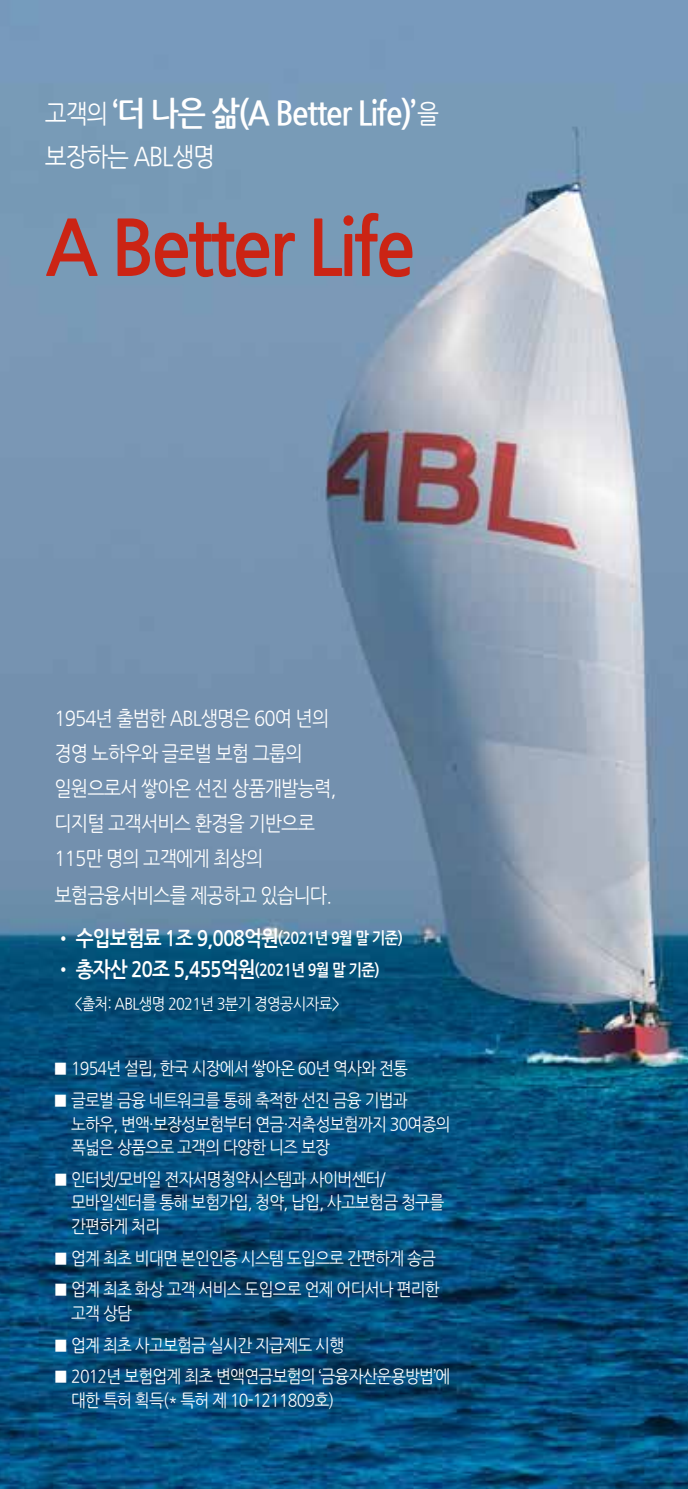
<style>
.page{position:relative;width:688px;height:1489px;background:#fff}
.page>*{position:absolute;margin:0;border:0;box-sizing:border-box;transform-origin:0 0}
.t1{font:700 33.5px "Nanum Gothic";letter-spacing:-.05em;color:#fff;scale:.9 1}
.t2{font:26px "Nanum Gothic";letter-spacing:-.05em;color:#fff;scale:.9 1}
.t3{font:21.25px "Nanum Gothic OTF Bold";letter-spacing:-.05em;color:#fff;scale:.9 1}
.t4{font:20.5px/35.5px "Nanum Gothic OTF";letter-spacing:-.05em;color:#fff;scale:.9 1}
.t5{font:17.5px/23.5px "Nanum Gothic OTF";letter-spacing:-.05em;color:#fff;scale:.9 1}
.t6{font:16px "Nanum Gothic OTF";letter-spacing:-.05em;color:#fff;scale:.9 1}
.s1{font-weight:400;font-size:26px}
.s2{font-size:16px}
</style>
<div class="page">
<img style="left:0;top:0;width:687px;height:1488px">
<svg style="left:46px;top:213px;width:366px;height:64px;background:#94717d"></svg>
<h1 class="t1" style="left:45px;top:97px;width:439px"><span class="s1">고객의</span> ‘더 나은 삶(A Better Life)’<span class="s1">을</span></h1>
<h2 class="t2" style="left:45px;top:144px;width:190px">보장하는 ABL생명</h2>
<p class="t4" style="left:54px;top:699px;width:314px">1954년 출범한 ABL생명은 60여 년의 경영 노하우와 글로벌 보험 그룹의 일원으로서 쌓아온 선진 상품개발능력, 디지털 고객서비스 환경을 기반으로<br>115만 명의 고객에게 최상의 보험금융서비스를 제공하고 있습니다.</p>
<p class="t3" style="left:54px;top:926px;width:388px">• 수입보험료 1조 9,008억원<span class="s2">(2021년 9월 말 기준)</span></p>
<p class="t3" style="left:54px;top:958px;width:363px">• 총자산 20조 5,455억원<span class="s2">(2021년 9월 말 기준)</span></p>
<p class="t6" style="left:74px;top:993px;width:296px">&lt;출처: ABL생명 2021년 3분기 경영공시자료&gt;</p>
<p class="t5" style="left:53px;top:1056px;width:395px">■ 1954년 설립, 한국 시장에서 쌓아온 60년 역사와 전통</p>
<p class="t5" style="left:71px;top:1088px;width:423px;text-indent:-18px">■ 글로벌 금융 네트워크를 통해 축적한 선진 금융 기법과 노하우, 변액·보장성보험부터 연금·저축성보험까지 30여종의 폭넓은 상품으로 고객의 다양한 니즈 보장</p>
<p class="t5" style="left:71px;top:1166px;width:416px;text-indent:-18px">■ 인터넷/모바일 전자서명청약시스템과 사이버센터/ 모바일센터를 통해 보험가입, 청약, 납입, 사고보험금 청구를 간편하게 처리</p>
<p class="t5" style="left:53px;top:1245px;width:426px">■ 업계 최초 비대면 본인인증 시스템 도입으로 간편하게 송금</p>
<p class="t5" style="left:71px;top:1277px;width:411px;text-indent:-18px">■ 업계 최초 화상 고객 서비스 도입으로 언제 어디서나 편리한 고객 상담</p>
<p class="t5" style="left:53px;top:1332px;width:324px">■ 업계 최초 사고보험금 실시간 지급제도 시행</p>
<p class="t5" style="left:71px;top:1364px;width:423px;text-indent:-18px">■ 2012년 보험업계 최초 변액연금보험의 ‘금융자산운용방법’에 대한 특허 획득(* 특허 제 10-1211809호)</p>
</div>
